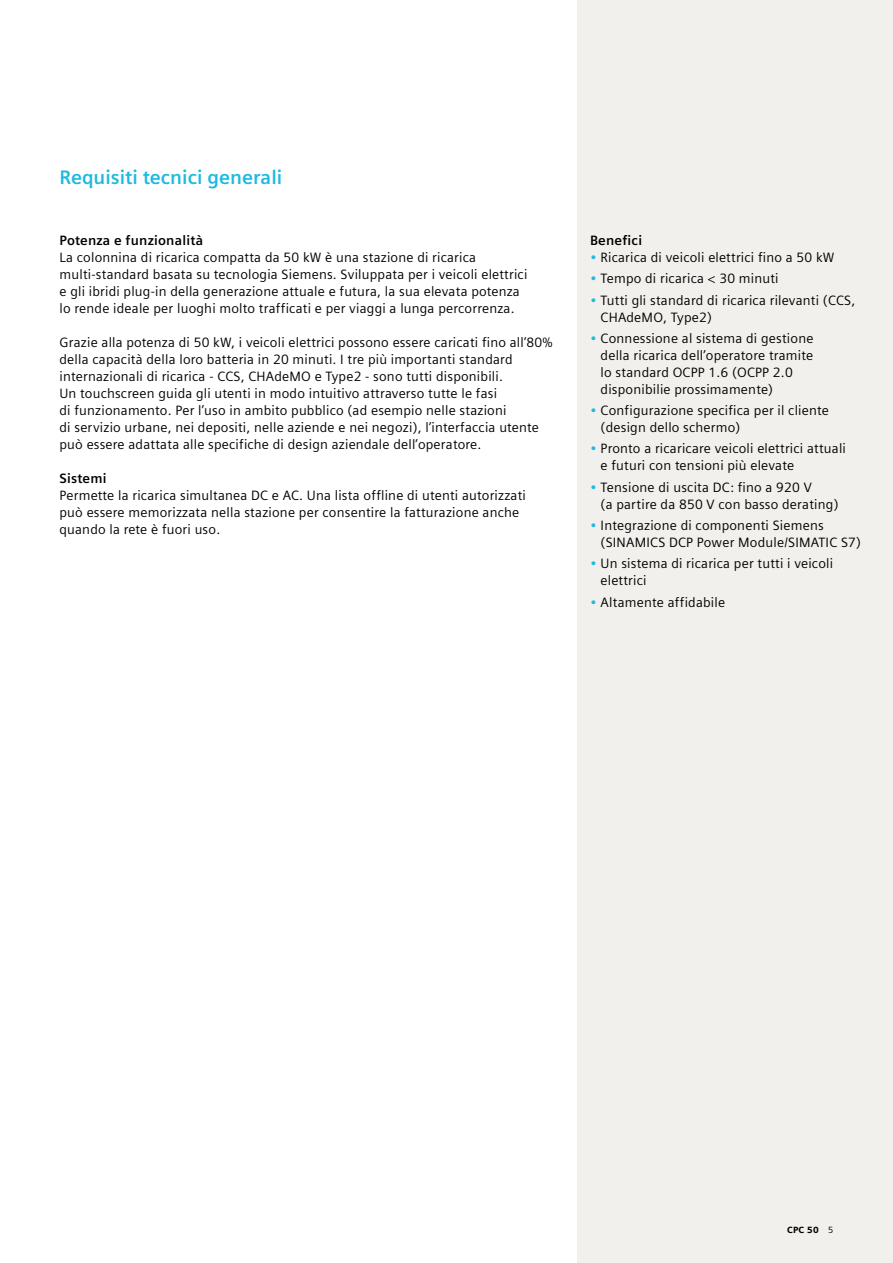
<style>
.page{position:relative;width:893px;height:1263px;background:#fff}
.page>*{position:absolute;margin:0;border:0;box-sizing:border-box;transform-origin:0 0}
.t1{font:700 19.5px "Siemens Sans Global";color:#1dbadf}
.t2{font:13.5px/17px "Siemens Sans Global";letter-spacing:.015em;color:#000}
.t3{font:700 13.5px "Siemens Sans Global";letter-spacing:.015em;color:#000}
.t4{font:900 9px "Siemens Sans";color:#000}
.s1{color:#1dbadf}
.s2{font-weight:400}
</style>
<div class="page">
<div style="left:577px;top:0;width:316px;height:1263px;background:#f1f0ec"></div>
<h1 class="t1" style="left:60px;top:166px;width:224px">Requisiti tecnici generali</h1>
<p class="t3" style="left:60px;top:232px;width:145px">Potenza e funzionalità</p>
<p class="t2" style="left:60px;top:249px;width:469px">La colonnina di ricarica compatta da 50 kW è una stazione di ricarica multi-standard basata su tecnologia Siemens. Sviluppata per i veicoli elettrici e gli ibridi plug-in della generazione attuale e futura, la sua elevata potenza lo rende ideale per luoghi molto trafficati e per viaggi a lunga percorrenza.</p>
<p class="t2" style="left:60px;top:334px;width:495px">Grazie alla potenza di 50 kW, i veicoli elettrici possono essere caricati fino all’80% della capacità della loro batteria in 20 minuti. I tre più importanti standard internazionali di ricarica - CCS, CHAdeMO e Type2 - sono tutti disponibili.<br>Un touchscreen guida gli utenti in modo intuitivo attraverso tutte le fasi<br>di funzionamento. Per l’uso in ambito pubblico (ad esempio nelle stazioni<br>di servizio urbane, nei depositi, nelle aziende e nei negozi), l’interfaccia utente può essere adattata alle specifiche di design aziendale dell’operatore.</p>
<p class="t3" style="left:60px;top:471px;width:49px">Sistemi</p>
<p class="t2" style="left:60px;top:488px;width:468px">Permette la ricarica simultanea DC e AC. Una lista offline di utenti autorizzati può essere memorizzata nella stazione per consentire la fatturazione anche quando la rete è fuori uso.</p>
<p class="t3" style="left:590px;top:232px;width:54px">Benefici</p>
<p class="t2" style="left:590px;top:249px;width:246px"><span class="s1">•</span> Ricarica di veicoli elettrici fino a 50 kW</p>
<p class="t2" style="left:590px;top:271px;width:190px"><span class="s1">•</span> Tempo di ricarica &lt; 30 minuti</p>
<p class="t2" style="left:601px;top:292px;width:256px;text-indent:-11px"><span class="s1">•</span> Tutti gli standard di ricarica rilevanti (CCS,<br>CHAdeMO, Type2)</p>
<p class="t2" style="left:601px;top:330px;width:214px;text-indent:-11px"><span class="s1">•</span> Connessione al sistema di gestione della ricarica dell’operatore tramite lo standard OCPP 1.6 (OCPP 2.0 disponibilie prossimamente)</p>
<p class="t2" style="left:601px;top:403px;width:230px;text-indent:-11px"><span class="s1">•</span> Configurazione specifica per il cliente (design dello schermo)</p>
<p class="t2" style="left:601px;top:441px;width:247px;text-indent:-11px"><span class="s1">•</span> Pronto a ricaricare veicoli elettrici attuali e futuri con tensioni più elevate</p>
<p class="t2" style="left:601px;top:479px;width:239px;text-indent:-11px"><span class="s1">•</span> Tensione di uscita DC: fino a 920 V<br>(a partire da 850 V con basso derating)</p>
<p class="t2" style="left:601px;top:517px;width:262px;text-indent:-11px"><span class="s1">•</span> Integrazione di componenti Siemens (SINAMICS DCP Power Module/SIMATIC S7)</p>
<p class="t2" style="left:601px;top:556px;width:234px;text-indent:-11px"><span class="s1">•</span> Un sistema di ricarica per tutti i veicoli elettrici</p>
<p class="t2" style="left:590px;top:594px;width:137px"><span class="s1">•</span> Altamente affidabile</p>
<p class="t4" style="left:787px;top:1225px;width:48px">CPC 50 <span class="s2">5</span></p>
</div>
